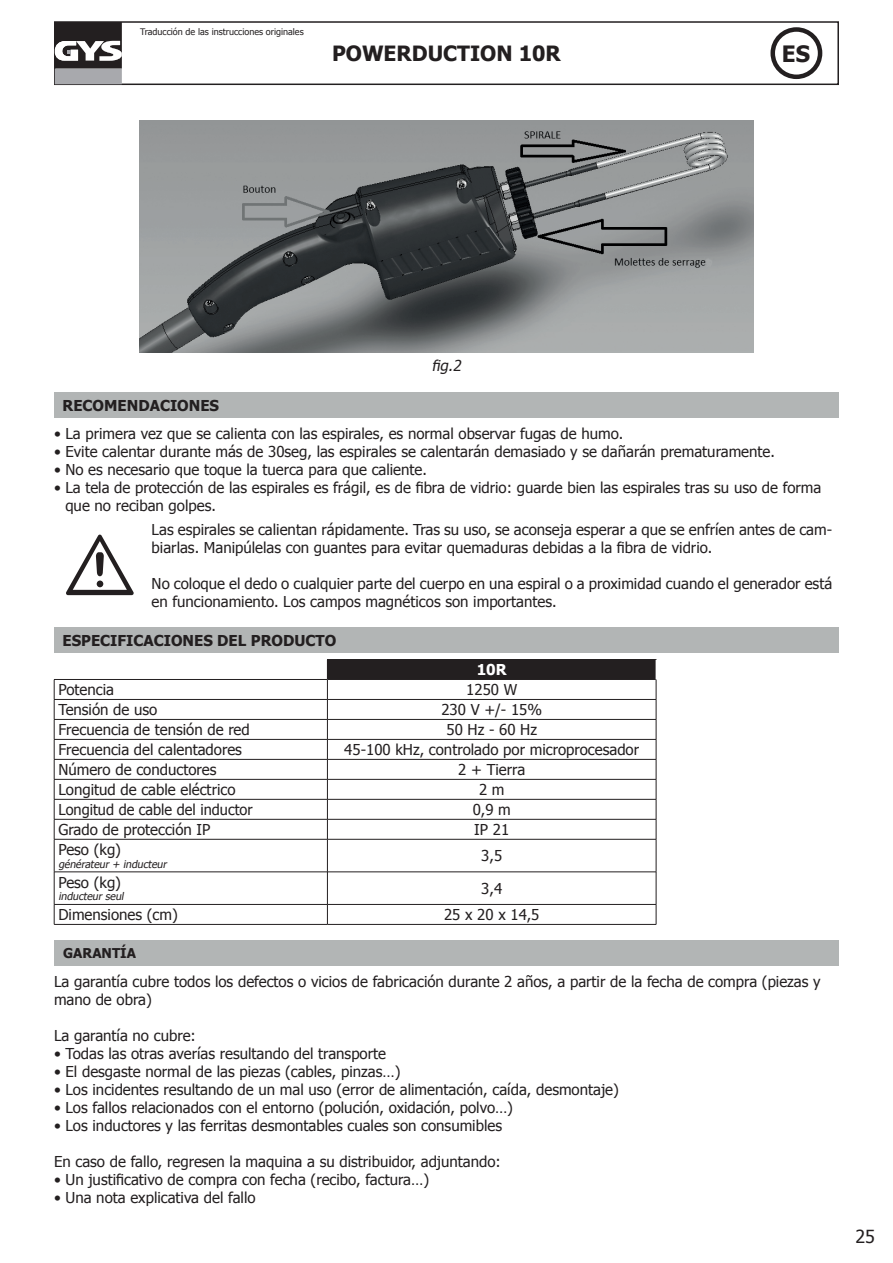
<style>
.page{position:relative;width:893px;height:1263px;background:#fff}
.page>*{position:absolute;margin:0;border:0;box-sizing:border-box;transform-origin:0 0}
.t1{font:700 22.5px "Tahoma";color:#231f20}
.t2{font:700 21px "Tahoma";color:#231f20}
.t3{font:18px "Tahoma";color:#231f20}
.t4{font:15px/18px "Tahoma";color:#231f20}
.t5{font:700 15px "Tahoma";color:#231f20}
.t6{font:italic 15px "Tahoma";color:#231f20}
.t7{font:700 15px "Tahoma";color:#fff}
.t8{font:700 13.5px "Tahoma";color:#231f20}
.t9{font:italic 10.5px "Tahoma";color:#231f20}
.t10{font:9px "Tahoma";color:#231f20}
</style>
<div class="page">
<img style="left:139px;top:121px;width:615px;height:232px">
<div style="left:54px;top:392px;width:784px;height:26px;background:#b2b5b5"></div>
<svg style="left:66px;top:534px;width:68px;height:61px"></svg>
<div style="left:54px;top:628px;width:784px;height:25px;background:#b2b5b5"></div>
<div style="left:327px;top:659px;width:329px;height:20px;background:#231f20"></div>
<hr style="left:328px;top:679px;width:328px;height:1px;background:#231f20">
<hr style="left:328px;top:699px;width:328px;height:1px;background:#231f20">
<hr style="left:328px;top:719px;width:328px;height:1px;background:#231f20">
<hr style="left:328px;top:739px;width:328px;height:1px;background:#231f20">
<hr style="left:328px;top:759px;width:328px;height:1px;background:#231f20">
<hr style="left:328px;top:779px;width:328px;height:1px;background:#231f20">
<hr style="left:328px;top:799px;width:328px;height:1px;background:#231f20">
<hr style="left:328px;top:819px;width:328px;height:1px;background:#231f20">
<hr style="left:54px;top:839px;width:1px;height:33px;background:#231f20">
<hr style="left:328px;top:839px;width:328px;height:1px;background:#231f20">
<hr style="left:327px;top:839px;width:1px;height:33px;background:#231f20">
<hr style="left:656px;top:839px;width:1px;height:33px;background:#231f20">
<hr style="left:54px;top:872px;width:273px;height:1px;background:#231f20">
<hr style="left:54px;top:872px;width:1px;height:32px;background:#231f20">
<hr style="left:327px;top:872px;width:329px;height:1px;background:#231f20">
<hr style="left:327px;top:872px;width:1px;height:32px;background:#231f20">
<hr style="left:656px;top:872px;width:1px;height:32px;background:#231f20">
<hr style="left:54px;top:904px;width:273px;height:1px;background:#231f20">
<svg style="left:54px;top:904px;width:1px;height:20px"></svg>
<hr style="left:327px;top:904px;width:329px;height:1px;background:#231f20">
<svg style="left:327px;top:904px;width:1px;height:20px"></svg>
<svg style="left:656px;top:904px;width:1px;height:20px"></svg>
<hr style="left:54px;top:924px;width:273px;height:1px;background:#231f20">
<hr style="left:327px;top:924px;width:329px;height:1px;background:#231f20">
<svg style="left:656px;top:679px;width:1px;height:160px"></svg>
<hr style="left:54px;top:679px;width:274px;height:1px;background:#231f20">
<hr style="left:54px;top:699px;width:274px;height:1px;background:#231f20">
<hr style="left:54px;top:719px;width:274px;height:1px;background:#231f20">
<hr style="left:54px;top:739px;width:274px;height:1px;background:#231f20">
<hr style="left:54px;top:759px;width:274px;height:1px;background:#231f20">
<hr style="left:54px;top:779px;width:274px;height:1px;background:#231f20">
<hr style="left:54px;top:799px;width:274px;height:1px;background:#231f20">
<hr style="left:54px;top:819px;width:274px;height:1px;background:#231f20">
<svg style="left:54px;top:680px;width:1px;height:159px"></svg>
<svg style="left:327px;top:679px;width:1px;height:160px"></svg>
<hr style="left:54px;top:839px;width:274px;height:1px;background:#231f20">
<div style="left:55px;top:940px;width:784px;height:25px;background:#b2b5b5"></div>
<div style="left:54px;top:21px;width:785px;height:64px;border:2px solid #231f20"></div>
<div style="left:770px;top:27px;width:52px;height:52px;border:4px solid #231f20;border-radius:50%"></div>
<div style="left:55px;top:69px;width:67px;height:15px;background:#a8a9ad"></div>
<svg style="left:55px;top:22px;width:67px;height:47px"></svg>
<p class="t10" style="left:140px;top:25px;width:165px">Traducción de las instrucciones originales</p>
<h2 class="t2" style="left:332px;top:39px;width:230px">POWERDUCTION 10R</h2>
<h1 class="t1" style="left:782px;top:38px;width:30px">ES</h1>
<p class="t6" style="left:432px;top:355px;width:34px">fig.2</p>
<p class="t5" style="left:63px;top:395px;width:158px">RECOMENDACIONES</p>
<p class="t4" style="left:54px;top:424px;width:571px">• La primera vez que se calienta con las espirales, es normal observar fugas de humo.</p>
<p class="t4" style="left:54px;top:442px;width:722px">• Evite calentar durante más de 30seg, las espirales se calentarán demasiado y se dañarán prematuramente.</p>
<p class="t4" style="left:54px;top:460px;width:374px">• No es necesario que toque la tuerca para que caliente.</p>
<p class="t4" style="left:65px;top:478px;width:758px;text-indent:-11px">• La tela de protección de las espirales es frágil, es de fibra de vidrio: guarde bien las espirales tras su uso de forma que no reciban golpes.</p>
<p class="t4" style="left:152px;top:519px;width:682px">Las espirales se calientan rápidamente. Tras su uso, se aconseja esperar a que se enfríen antes de cam&shy;biarlas. Manipúlelas con guantes para evitar quemaduras debidas a la fibra de vidrio.</p>
<p class="t4" style="left:152px;top:573px;width:682px">No coloque el dedo o cualquier parte del cuerpo en una espiral o a proximidad cuando el generador está en funcionamiento. Los campos magnéticos son importantes.</p>
<p class="t5" style="left:63px;top:630px;width:275px">ESPECIFICACIONES DEL PRODUCTO</p>
<p class="t7" style="left:477px;top:659px;width:31px">10R</p>
<p class="t4" style="left:58px;top:680px;width:57px">Potencia</p>
<p class="t4" style="left:466px;top:680px;width:52px">1250 W</p>
<p class="t4" style="left:58px;top:700px;width:100px">Tensión de uso</p>
<p class="t4" style="left:441px;top:700px;width:102px">230 V +/- 15%</p>
<p class="t4" style="left:58px;top:720px;width:193px">Frecuencia de tensión de red</p>
<p class="t4" style="left:446px;top:720px;width:92px">50 Hz - 60 Hz</p>
<p class="t4" style="left:58px;top:740px;width:185px">Frecuencia del calentadores</p>
<p class="t4" style="left:344px;top:740px;width:296px">45-100 kHz, controlado por microprocesador</p>
<p class="t4" style="left:58px;top:760px;width:159px">Número de conductores</p>
<p class="t4" style="left:458px;top:760px;width:68px">2 + Tierra</p>
<p class="t4" style="left:58px;top:780px;width:179px">Longitud de cable eléctrico</p>
<p class="t4" style="left:479px;top:780px;width:27px">2 m</p>
<p class="t4" style="left:58px;top:800px;width:196px">Longitud de cable del inductor</p>
<p class="t4" style="left:473px;top:800px;width:40px">0,9 m</p>
<p class="t4" style="left:58px;top:820px;width:154px">Grado de protección IP</p>
<p class="t4" style="left:474px;top:820px;width:36px">IP 21</p>
<p class="t4" style="left:58px;top:840px;width:64px">Peso (kg)</p>
<p class="t9" style="left:58px;top:857px;width:112px">générateur + inducteur</p>
<p class="t4" style="left:481px;top:846px;width:22px">3,5</p>
<p class="t4" style="left:58px;top:872px;width:64px">Peso (kg)</p>
<p class="t9" style="left:58px;top:889px;width:69px">inducteur seul</p>
<p class="t4" style="left:481px;top:879px;width:22px">3,4</p>
<p class="t4" style="left:58px;top:905px;width:121px">Dimensiones (cm)</p>
<p class="t4" style="left:444px;top:905px;width:97px">25 x 20 x 14,5</p>
<p class="t8" style="left:63px;top:944px;width:74px">GARANTÍA</p>
<p class="t4" style="left:54px;top:972px;width:768px">La garantía cubre todos los defectos o vicios de fabricación durante 2 años, a partir de la fecha de compra (piezas y mano de obra)</p>
<p class="t4" style="left:54px;top:1026px;width:143px">La garantía no cubre:</p>
<p class="t4" style="left:54px;top:1044px;width:334px">• Todas las otras averías resultando del transporte</p>
<p class="t4" style="left:54px;top:1062px;width:348px">• El desgaste normal de las piezas (cables, pinzas…)</p>
<p class="t4" style="left:54px;top:1080px;width:566px">• Los incidentes resultando de un mal uso (error de alimentación, caída, desmontaje)</p>
<p class="t4" style="left:54px;top:1098px;width:461px">• Los fallos relacionados con el entorno (polución, oxidación, polvo…)</p>
<p class="t4" style="left:54px;top:1116px;width:450px">• Los inductores y las ferritas desmontables cuales son consumibles</p>
<p class="t4" style="left:54px;top:1152px;width:448px">En caso de fallo, regresen la maquina a su distribuidor, adjuntando:</p>
<p class="t4" style="left:54px;top:1170px;width:377px">• Un justificativo de compra con fecha (recibo, factura…)</p>
<p class="t4" style="left:54px;top:1188px;width:203px">• Una nota explicativa del fallo</p>
<p class="t3" style="left:855px;top:1224px;width:21px">25</p>
</div>
